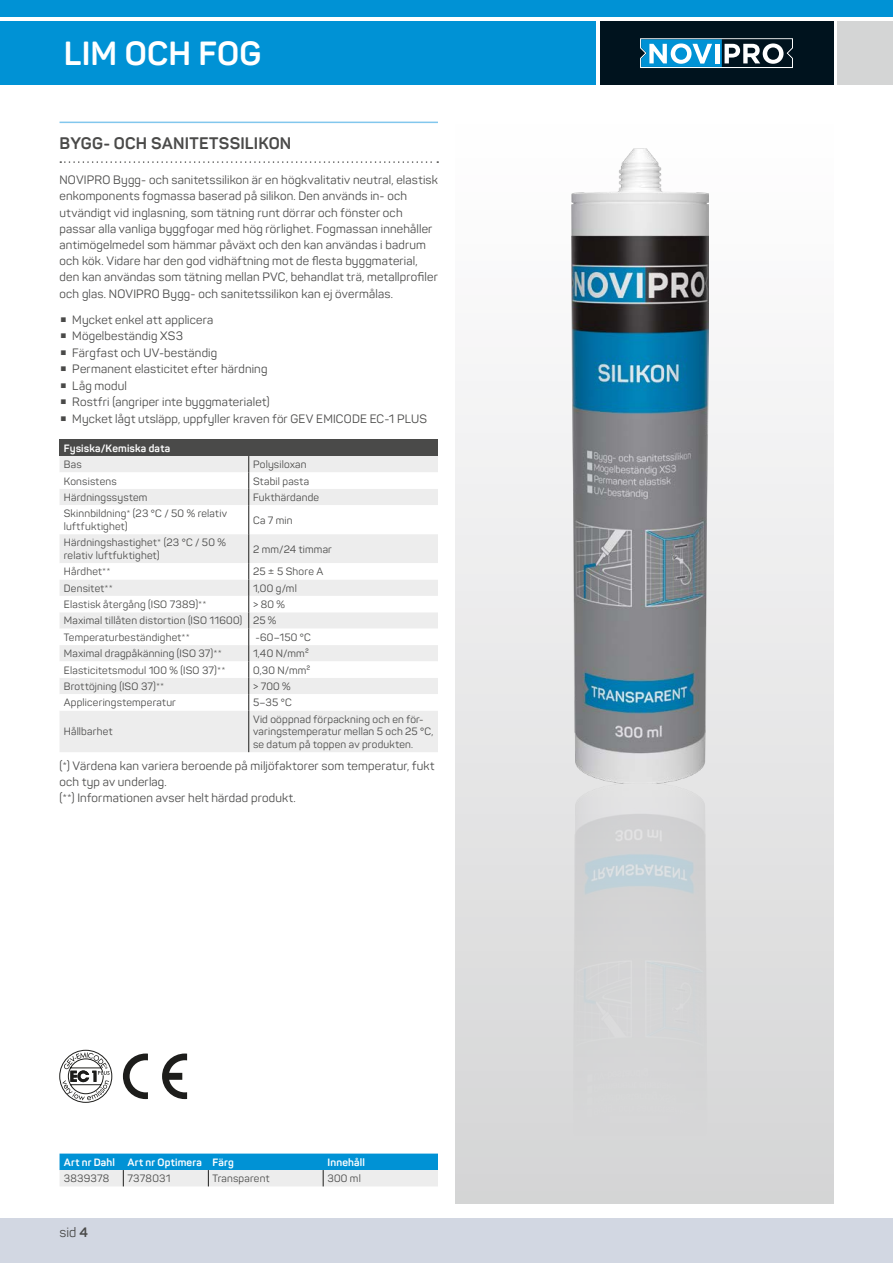
<style>
.page{position:relative;width:893px;height:1263px;background:#fff}
.page>*{position:absolute;margin:0;border:0;box-sizing:border-box;transform-origin:0 0}
.t1{font:700 33px "Panton";letter-spacing:.005em;color:#fff}
.t2{font:700 16.5px "Panton";letter-spacing:.015em;color:#4a4a49}
.t3{font:13.5px "Panton";color:#4a4a49}
.t4{font:12px/16.2px "Panton";letter-spacing:.015em;color:#4a4a49}
.t5{font:10.5px/12.6px "Panton";letter-spacing:.02em;color:#4a4a49}
.t6{font:700 10.5px "Panton";letter-spacing:.02em;color:#fff}
.s1{font-weight:700}
</style>
<div class="page">
<div style="left:0;top:21px;width:595px;height:64px;background:#0092d5"></div>
<div style="left:600px;top:21px;width:233px;height:64px;background:#00131e"></div>
<div style="left:838px;top:21px;width:55px;height:64px;background:#d4d5d5"></div>
<svg style="left:640px;top:38px;width:153px;height:30px"></svg>
<div style="left:0;top:0;width:893px;height:17px;background:#0092d5"></div>
<div style="left:0;top:1218px;width:893px;height:45px;background:#d2d7e2"></div>
<div style="left:455px;top:111px;width:378px;height:1092px;background:linear-gradient(to bottom,#fff,#d4d5d5)"></div>
<img style="left:572px;top:149px;width:136px;height:992px">
<svg style="left:123px;top:1053px;width:25px;height:46px"></svg>
<svg style="left:162px;top:1053px;width:25px;height:46px"></svg>
<svg style="left:59px;top:1050px;width:53px;height:53px"></svg>
<hr style="left:60px;top:122px;width:378px;height:1px;background:#82c7ed">
<svg style="left:60px;top:1153px;width:378px;height:33px;background:#76bfe0"></svg>
<svg style="left:60px;top:161px;width:378px;height:2px"></svg>
<div style="left:60px;top:440px;width:378px;height:16px;background:#4a4a49"></div>
<div style="left:60px;top:456px;width:378px;height:296px;background:#ededed"></div>
<svg style="left:60px;top:472px;width:378px;height:238px"></svg>
<svg style="left:248px;top:456px;width:1px;height:254px"></svg>
<hr style="left:248px;top:710px;width:1px;height:42px;background:#1d1d1b">
<h1 class="t1" style="left:64px;top:33px;width:199px">LIM OCH FOG</h1>
<h2 class="t2" style="left:60px;top:133px;width:233px">BYGG- OCH SANITETSSILIKON</h2>
<p class="t4" style="left:60px;top:172px;width:380px">NOVIPRO Bygg- och sanitetssilikon är en högkvalitativ neutral, elastisk enkomponents fogmassa baserad på silikon. Den används in- och utvändigt vid inglasning, som tätning runt dörrar och fönster och passar alla vanliga byggfogar med hög rörlighet. Fogmassan innehåller antimögelmedel som hämmar påväxt och den kan användas i badrum och kök. Vidare har den god vidhäftning mot de flesta byggmaterial, den kan användas som tätning mellan PVC, behandlat trä, metallprofiler och glas. NOVIPRO Bygg- och sanitetssilikon kan ej övermålas.</p>
<p class="t4" style="left:72px;top:311px;width:356px">Mycket enkel att applicera<br>Mögelbeständig XS3<br>Färgfast och UV-beständig<br>Permanent elasticitet efter härdning<br>Låg modul<br>Rostfri (angriper inte byggmaterialet)<br>Mycket lågt utsläpp, uppfyller kraven för GEV EMICODE EC-1 PLUS</p>
<p class="t6" style="left:64px;top:442px;width:108px">Fysiska/Kemiska data</p>
<p class="t5" style="left:64px;top:458px;width:19px">Bas</p>
<p class="t5" style="left:253px;top:458px;width:55px">Polysiloxan</p>
<p class="t5" style="left:64px;top:474px;width:54px">Konsistens</p>
<p class="t5" style="left:253px;top:474px;width:58px">Stabil pasta</p>
<p class="t5" style="left:64px;top:491px;width:85px">Härdningssystem</p>
<p class="t5" style="left:253px;top:491px;width:68px">Fukthärdande</p>
<p class="t5" style="left:64px;top:507px;width:165px">Skinnbildning* (23 °C / 50 % relativ luftfuktighet)</p>
<p class="t5" style="left:253px;top:514px;width:41px">Ca 7 min</p>
<p class="t5" style="left:64px;top:536px;width:164px">Härdningshastighet* (23 °C / 50 % relativ luftfuktighet)</p>
<p class="t5" style="left:253px;top:543px;width:80px">2 mm/24 timmar</p>
<p class="t5" style="left:64px;top:565px;width:48px">Hårdhet**</p>
<p class="t5" style="left:253px;top:565px;width:72px">25 ± 5 Shore A</p>
<p class="t5" style="left:64px;top:582px;width:51px">Densitet**</p>
<p class="t5" style="left:253px;top:582px;width:45px">1,00 g/ml</p>
<p class="t5" style="left:64px;top:598px;width:144px">Elastisk återgång (ISO 7389)**</p>
<p class="t5" style="left:64px;top:596px;width:223px;line-height:16.4px;text-indent:189px">&gt; 80 %<br>Maximal tillåten distortion (ISO 11600) 25 %<br>Temperaturbeständighet**</p>
<p class="t5" style="left:255px;top:631px;width:57px">-60–150 °C</p>
<p class="t5" style="left:64px;top:647px;width:159px">Maximal dragpåkänning (ISO 37)**</p>
<p class="t5" style="left:253px;top:647px;width:57px">1,40 N/mm²</p>
<p class="t5" style="left:64px;top:663px;width:163px">Elasticitetsmodul 100 % (ISO 37)**</p>
<p class="t5" style="left:253px;top:663px;width:59px">0,30 N/mm²</p>
<p class="t5" style="left:64px;top:680px;width:102px">Brottöjning (ISO 37)**</p>
<p class="t5" style="left:253px;top:680px;width:39px">&gt; 700 %</p>
<p class="t5" style="left:64px;top:696px;width:114px">Appliceringstemperatur</p>
<p class="t5" style="left:253px;top:696px;width:40px">5–35 °C</p>
<p class="t5" style="left:64px;top:725px;width:50px">Hållbarhet</p>
<p class="t5" style="left:253px;top:713px;width:182px">Vid oöppnad förpackning och en för&shy;varingstemperatur mellan 5 och 25 °C, se datum på toppen av produkten.</p>
<p class="t4" style="left:60px;top:757px;width:376px">(*) Värdena kan variera beroende på miljöfaktorer som temperatur, fukt och typ av underlag.<br>(**) Informationen avser helt härdad produkt.</p>
<p class="t6" style="left:64px;top:1155px;width:172px">Art nr Dahl Art nr Optimera Färg</p>
<p class="t6" style="left:327px;top:1155px;width:39px">Innehåll</p>
<p class="t5" style="left:64px;top:1172px;width:47px">3839378</p>
<p class="t5" style="left:128px;top:1172px;width:44px">7378031</p>
<p class="t5" style="left:213px;top:1172px;width:58px">Transparent</p>
<p class="t5" style="left:327px;top:1172px;width:35px">300 ml</p>
<p class="t3" style="left:60px;top:1224px;width:30px">sid <span class="s1">4</span></p>
</div>
